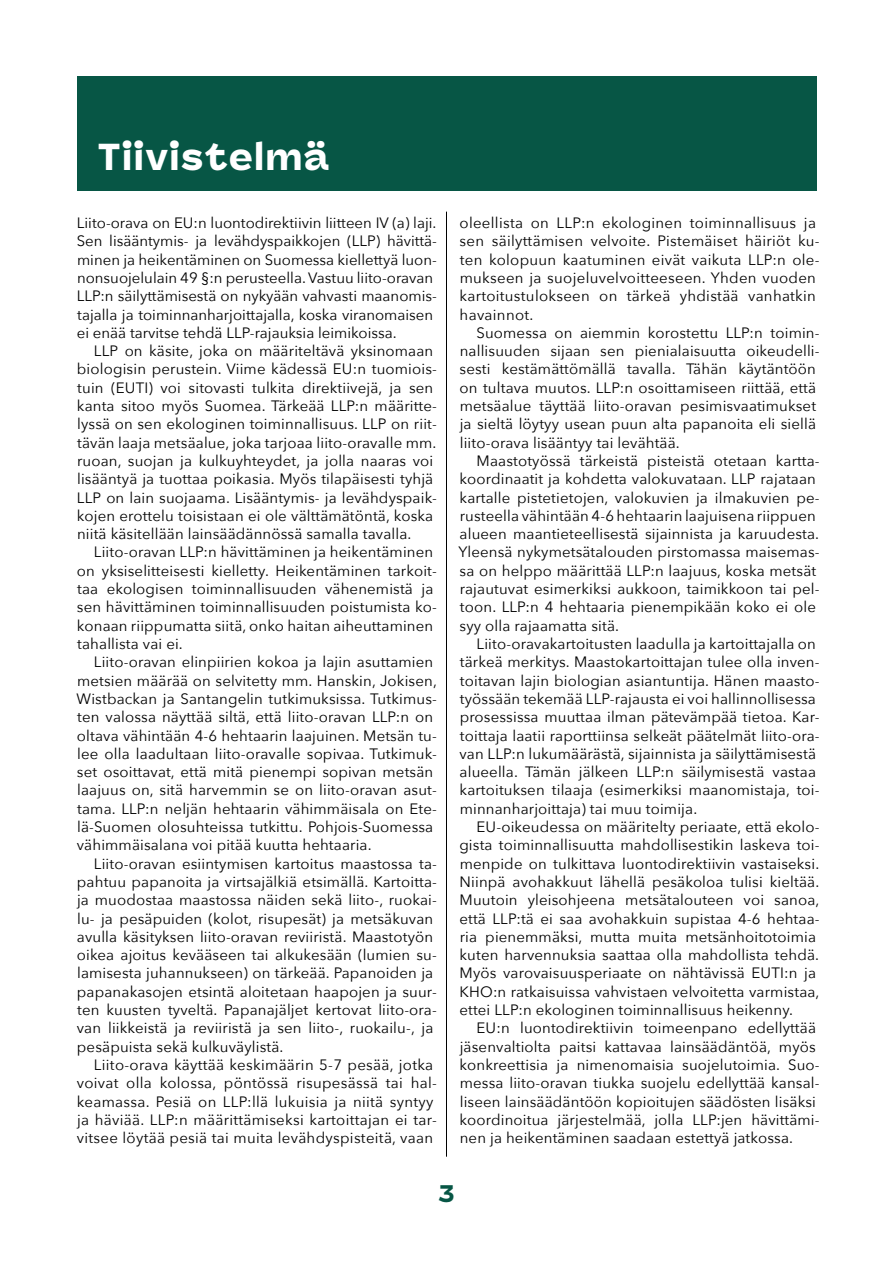
<style>
.page{position:relative;width:893px;height:1263px;background:#fff}
.page>*{position:absolute;margin:0;border:0;box-sizing:border-box;transform-origin:0 0}
.t1{font:900 37.5px "Panel Sans";letter-spacing:.02em;color:#fff}
.t2{font:900 24px "Panel Sans";color:#075645}
.t3{font:15px/18.3px "Avenir Next";letter-spacing:.01em;color:#000}
</style>
<div class="page">
<div style="left:77px;top:77px;width:739px;height:114px;background:#075645"></div>
<hr style="left:446px;top:212px;width:1px;height:945px;background:#000">
<h1 class="t1" style="left:98px;top:135px;width:233px">Tiivistelmä</h1>
<p class="t3" style="left:77px;top:213px;width:362px">Liito-orava on EU:n luontodirektiivin liitteen IV (a) laji.<br>Sen lisääntymis- ja levähdyspaikkojen (LLP) hävittä&shy;minen ja heikentäminen on Suomessa kiellettyä luon&shy;nonsuojelulain 49 §:n perusteella. Vastuu liito-oravan LLP:n säilyttämisestä on nykyään vahvasti maanomis&shy;tajalla ja toiminnanharjoittajalla, koska viranomaisen ei enää tarvitse tehdä LLP-rajauksia leimikoissa.</p>
<p class="t3" style="left:77px;top:341px;width:362px;text-indent:17px">LLP on käsite, joka on määriteltävä yksinomaan biologisin perustein. Viime kädessä EU:n tuomiois&shy;tuin (EUTI) voi sitovasti tulkita direktiivejä, ja sen kanta sitoo myös Suomea. Tärkeää LLP:n määritte&shy;lyssä on sen ekologinen toiminnallisuus. LLP on riit&shy;tävän laaja metsäalue, joka tarjoaa liito-oravalle mm. ruoan, suojan ja kulkuyhteydet, ja jolla naaras voi lisääntyä ja tuottaa poikasia. Myös tilapäisesti tyhjä LLP on lain suojaama. Lisääntymis- ja levähdyspaik&shy;kojen erottelu toisistaan ei ole välttämätöntä, koska niitä käsitellään lainsäädännössä samalla tavalla.</p>
<p class="t3" style="left:77px;top:542px;width:362px;text-indent:17px">Liito-oravan LLP:n hävittäminen ja heikentäminen on yksiselitteisesti kielletty. Heikentäminen tarkoit&shy;taa ekologisen toiminnallisuuden vähenemistä ja sen hävittäminen toiminnallisuuden poistumista ko&shy;konaan riippumatta siitä, onko haitan aiheuttaminen tahallista vai ei.</p>
<p class="t3" style="left:77px;top:652px;width:362px;text-indent:17px">Liito-oravan elinpiirien kokoa ja lajin asuttamien metsien määrää on selvitetty mm. Hanskin, Jokisen, Wistbackan ja Santangelin tutkimuksissa. Tutkimus&shy;ten valossa näyttää siltä, että liito-oravan LLP:n on oltava vähintään 4-6 hehtaarin laajuinen. Metsän tu&shy;lee olla laadultaan liito-oravalle sopivaa. Tutkimuk&shy;set osoittavat, että mitä pienempi sopivan metsän laajuus on, sitä harvemmin se on liito-oravan asut&shy;tama. LLP:n neljän hehtaarin vähimmäisala on Ete&shy;lä-Suomen olosuhteissa tutkittu. Pohjois-Suomessa vähimmäisalana voi pitää kuutta hehtaaria.</p>
<p class="t3" style="left:77px;top:854px;width:362px;text-indent:17px">Liito-oravan esiintymisen kartoitus maastossa ta&shy;pahtuu papanoita ja virtsajälkiä etsimällä. Kartoitta&shy;ja muodostaa maastossa näiden sekä liito-, ruokai&shy;lu- ja pesäpuiden (kolot, risupesät) ja metsäkuvan avulla käsityksen liito-oravan reviiristä. Maastotyön oikea ajoitus kevääseen tai alkukesään (lumien su&shy;lamisesta juhannukseen) on tärkeää. Papanoiden ja papanakasojen etsintä aloitetaan haapojen ja suur&shy;ten kuusten tyveltä. Papanajäljet kertovat liito-ora&shy;van liikkeistä ja reviiristä ja sen liito-, ruokailu-, ja pesäpuista sekä kulkuväylistä.</p>
<p class="t3" style="left:77px;top:1055px;width:362px;text-indent:17px">Liito-orava käyttää keskimäärin 5-7 pesää, jotka voivat olla kolossa, pöntössä risupesässä tai hal&shy;keamassa. Pesiä on LLP:llä lukuisia ja niitä syntyy ja häviää. LLP:n määrittämiseksi kartoittajan ei tar&shy;vitsee löytää pesiä tai muita levähdyspisteitä, vaan</p>
<p class="t3" style="left:460px;top:213px;width:362px">oleellista on LLP:n ekologinen toiminnallisuus ja sen säilyttämisen velvoite. Pistemäiset häiriöt ku&shy;ten kolopuun kaatuminen eivät vaikuta LLP:n ole&shy;mukseen ja suojeluvelvoitteeseen. Yhden vuoden kartoitustulokseen on tärkeä yhdistää vanhatkin havainnot.</p>
<p class="t3" style="left:460px;top:323px;width:362px;text-indent:17px">Suomessa on aiemmin korostettu LLP:n toimin&shy;nallisuuden sijaan sen pienialaisuutta oikeudelli&shy;sesti kestämättömällä tavalla. Tähän käytäntöön on tultava muutos. LLP:n osoittamiseen riittää, että metsäalue täyttää liito-oravan pesimisvaatimukset ja sieltä löytyy usean puun alta papanoita eli siellä liito-orava lisääntyy tai levähtää.</p>
<p class="t3" style="left:458px;top:451px;width:363px;text-indent:18px">Maastotyössä tärkeistä pisteistä otetaan kartta&shy;koordinaatit ja kohdetta valokuvataan. LLP rajataan kartalle pistetietojen, valokuvien ja ilmakuvien pe&shy;rusteella vähintään 4-6 hehtaarin laajuisena riippuen alueen maantieteellisestä sijainnista ja karuudesta.<br>Yleensä nykymetsätalouden pirstomassa maisemas&shy;sa on helppo määrittää LLP:n laajuus, koska metsät rajautuvat esimerkiksi aukkoon, taimikkoon tai pel&shy;toon. LLP:n 4 hehtaaria pienempikään koko ei ole syy olla rajaamatta sitä.</p>
<p class="t3" style="left:459px;top:634px;width:362px;text-indent:17px">Liito-oravakartoitusten laadulla ja kartoittajalla on tärkeä merkitys. Maastokartoittajan tulee olla inven&shy;toitavan lajin biologian asiantuntija. Hänen maasto&shy;työssään tekemää LLP-rajausta ei voi hallinnollisessa prosessissa muuttaa ilman pätevämpää tietoa. Kar&shy;toittaja laatii raporttiinsa selkeät päätelmät liito-ora&shy;van LLP:n lukumäärästä, sijainnista ja säilyttämisestä alueella. Tämän jälkeen LLP:n säilymisestä vastaa kartoituksen tilaaja (esimerkiksi maanomistaja, toi&shy;minnanharjoittaja) tai muu toimija.</p>
<p class="t3" style="left:459px;top:817px;width:362px;text-indent:17px">EU-oikeudessa on määritelty periaate, että ekolo&shy;gista toiminnallisuutta mahdollisestikin laskeva toi&shy;menpide on tulkittava luontodirektiivin vastaiseksi.<br>Niinpä avohakkuut lähellä pesäkoloa tulisi kieltää.<br>Muutoin yleisohjeena metsätalouteen voi sanoa, että LLP:tä ei saa avohakkuin supistaa 4-6 hehtaa&shy;ria pienemmäksi, mutta muita metsänhoitotoimia kuten harvennuksia saattaa olla mahdollista tehdä.<br>Myös varovaisuusperiaate on nähtävissä EUTI:n ja KHO:n ratkaisuissa vahvistaen velvoitetta varmistaa, ettei LLP:n ekologinen toiminnallisuus heikenny.</p>
<p class="t3" style="left:460px;top:1018px;width:362px;text-indent:17px">EU:n luontodirektiivin toimeenpano edellyttää jäsenvaltiolta paitsi kattavaa lainsäädäntöä, myös konkreettisia ja nimenomaisia suojelutoimia. Suo&shy;messa liito-oravan tiukka suojelu edellyttää kansal&shy;liseen lainsäädäntöön kopioitujen säädösten lisäksi koordinoitua järjestelmää, jolla LLP:jen hävittämi&shy;nen ja heikentäminen saadaan estettyä jatkossa.</p>
<h2 class="t2" style="left:438px;top:1179px;width:17px">3</h2>
</div>
